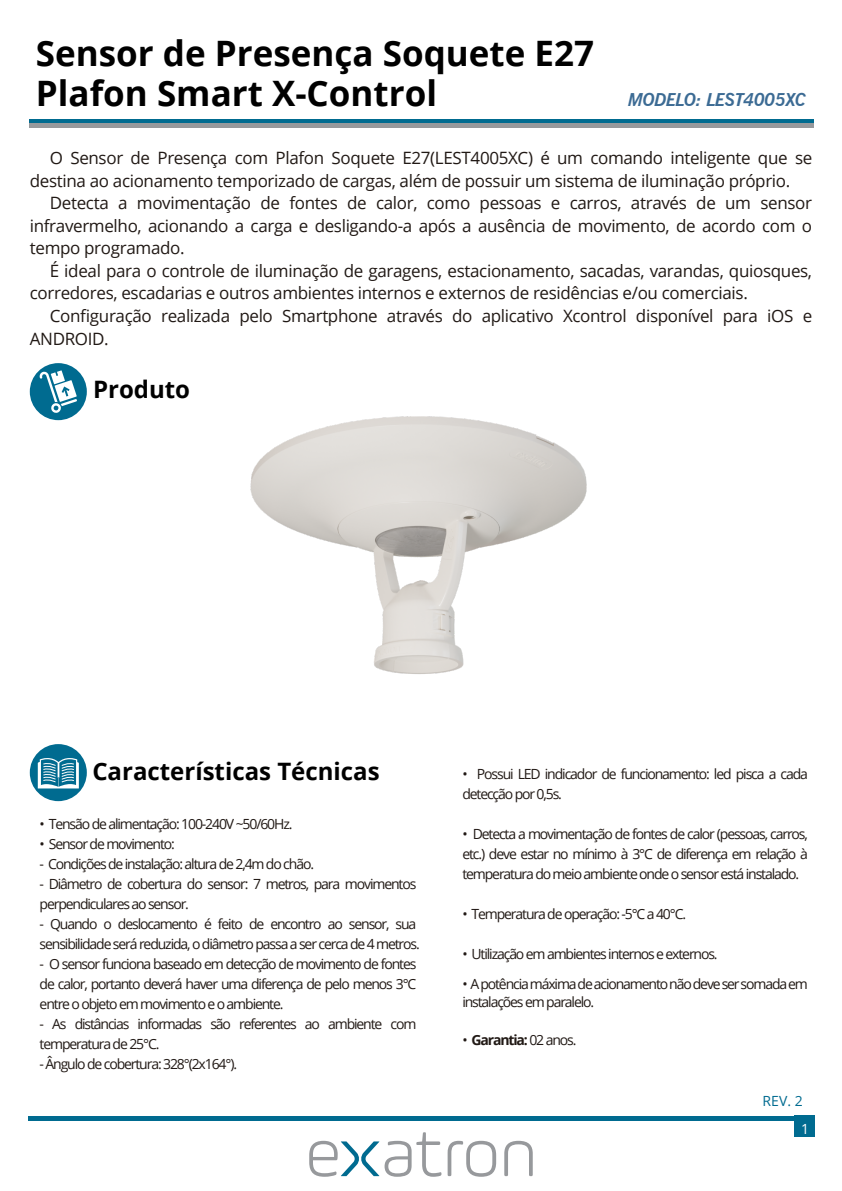
<style>
.page{position:relative;width:842px;height:1191px;background:#fff}
.page>*{position:absolute;margin:0;border:0;box-sizing:border-box;transform-origin:0 0}
.t1{font:700 35px/40px "Open Sans";color:#000}
.t2{font:700 24px "Open Sans";color:#000}
.t3{font:italic 700 18px "News Gothic BT";letter-spacing:-.015em;color:#3c6b94}
.t4{font:17px/22.5px "Open Sans";letter-spacing:-.02em;color:#211915}
.t5{font:14px/20px "Open Sans";letter-spacing:-.08em;color:#211915}
.t6{font:700 14px "Open Sans";letter-spacing:-.08em;color:#211915}
.t7{font:14px "Open Sans";color:#006b90}
.t8{font:14px "Open Sans";color:#fff}
.s1{font-weight:400}
</style>
<div class="page">
<img style="left:68px;top:365px;width:519px;height:385px">
<hr style="left:29px;top:1116px;width:784px;height:4px;background:#006b90">
<svg style="left:504px;top:1140px;width:29px;height:36px"></svg>
<svg style="left:448px;top:1140px;width:48px;height:36px"></svg>
<svg style="left:385px;top:1132px;width:56px;height:44px"></svg>
<svg style="left:309px;top:1140px;width:70px;height:36px"></svg>
<div style="left:30px;top:363px;width:57px;height:57px;background:#006b90;border-radius:50%"></div>
<svg style="left:39px;top:370px;width:38px;height:43px"></svg>
<div style="left:795px;top:1116px;width:20px;height:21px;background:#006b90"></div>
<div style="left:29px;top:119px;width:784px;height:5px;background:#006b90"></div>
<hr style="left:29px;top:124px;width:784px;height:4px;background:#97999c">
<div style="left:30px;top:744px;width:57px;height:57px;background:#006b90;border-radius:50%"></div>
<svg style="left:38px;top:758px;width:41px;height:30px"></svg>
<h1 class="t1" style="left:36px;top:32px;width:560px">Sensor de Presença Soquete E27<br>Plafon Smart X-Control</h1>
<p class="t3" style="left:628px;top:89px;width:179px">MODELO: LEST4005XC</p>
<p class="t4" style="left:30px;top:146px;width:784px;text-indent:20px">O Sensor de Presença com Plafon Soquete E27(LEST4005XC) é um comando inteligente que se destina ao acionamento temporizado de cargas, além de possuir um sistema de iluminação próprio.</p>
<p class="t4" style="left:30px;top:191px;width:784px;text-align:justify;text-indent:20px">Detecta a movimentação de fontes de calor, como pessoas e carros, através de um sensor infravermelho, acionando a carga e desligando-a após a ausência de movimento, de acordo com o tempo programado.</p>
<p class="t4" style="left:30px;top:259px;width:784px;text-indent:20px">É ideal para o controle de iluminação de garagens, estacionamento, sacadas, varandas, quiosques, corredores, escadarias e outros ambientes internos e externos de residências e/ou comerciais.</p>
<p class="t4" style="left:30px;top:304px;width:784px;text-indent:20px">Configuração realizada pelo Smartphone através do aplicativo Xcontrol disponível para iOS e<br>ANDROID.</p>
<h2 class="t2" style="left:93px;top:373px;width:99px">Produto</h2>
<h2 class="t2" style="left:92px;top:754px;width:289px">Características Técnicas</h2>
<p class="t5" style="left:462px;top:763px;width:347px">• Possui LED indicador de funcionamento: led pisca a cada detecção por 0,5s.</p>
<p class="t5" style="left:462px;top:823px;width:347px;text-align:justify">• Detecta a movimentação de fontes de calor (pessoas, carros, etc.) deve estar no mínimo à 3°C de diferença em relação à temperatura do meio ambiente onde o sensor está instalado.</p>
<p class="t5" style="left:462px;top:903px;width:225px">• Temperatura de operação: -5°C a 40°C.</p>
<p class="t5" style="left:462px;top:943px;width:257px">• Utilização em ambientes internos e externos.</p>
<p class="t5" style="left:462px;top:974px;width:347px;line-height:18px">• A potência máxima de acionamento não deve ser somada em instalações em paralelo.</p>
<p class="t6" style="left:462px;top:1029px;width:116px"><span class="s1">•</span> Garantia: <span class="s1">02 anos.</span></p>
<p class="t5" style="left:40px;top:813px;width:254px">• Tensão de alimentação: 100-240V ~50/60Hz.</p>
<p class="t5" style="left:40px;top:833px;width:137px">• Sensor de movimento:</p>
<p class="t5" style="left:40px;top:853px;width:276px">- Condições de instalação: altura de 2,4m do chão.</p>
<p class="t5" style="left:40px;top:873px;width:378px">- Diâmetro de cobertura do sensor: 7 metros, para movimentos perpendiculares ao sensor.</p>
<p class="t5" style="left:40px;top:913px;width:382px">- Quando o deslocamento é feito de encontro ao sensor, sua sensibilidade será reduzida, o diâmetro passa a ser cerca de 4 metros.</p>
<p class="t5" style="left:40px;top:953px;width:378px;text-align:justify">- O sensor funciona baseado em detecção de movimento de fontes de calor, portanto deverá haver uma diferença de pelo menos 3°C entre o objeto em movimento e o ambiente.</p>
<p class="t5" style="left:40px;top:1013px;width:378px">- As distâncias informadas são referentes ao ambiente com temperatura de 25°C.</p>
<p class="t5" style="left:40px;top:1053px;width:199px">- Ângulo de cobertura: 328°(2x164°).</p>
<p class="t7" style="left:763px;top:1091px;width:42px">REV. 2</p>
<p class="t8" style="left:801px;top:1119px;width:10px">1</p>
</div>
